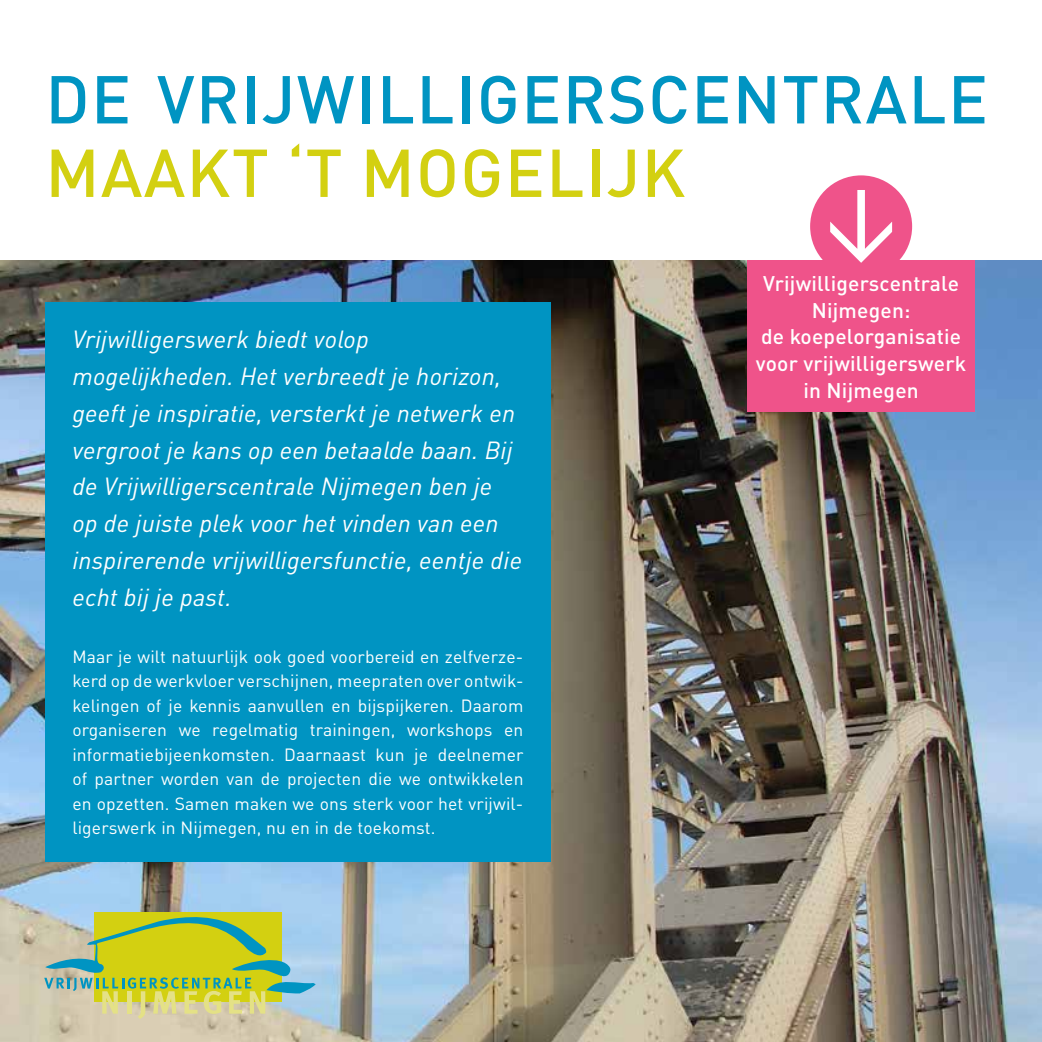
<style>
.page{position:relative;width:1042px;height:1042px;background:#fff}
.page>*{position:absolute;margin:0;border:0;box-sizing:border-box;transform-origin:0 0}
.t1{font:500 66.5px "DINOT";letter-spacing:.02em;color:#0094c2}
.t2{font:500 66.5px "DINOT";letter-spacing:.02em;color:#d3d011}
.t3{font:italic 24.5px/36.8px "DINOT";letter-spacing:.01em;color:#fff}
.t4{font:500 21px/26.8px "DINOT";color:#fff;text-align:center}
.t5{font:17.5px/24.5px "DINOT";letter-spacing:.01em;color:#fff;text-align:justify}
</style>
<div class="page">
<img style="left:0;top:260px;width:1042px;height:782px">
<div style="left:45px;top:302px;width:506px;height:559px;background:#0094c2"></div>
<div style="left:747px;top:261px;width:227px;height:151px;background:#ef538a"></div>
<div style="left:810px;top:175px;width:102px;height:102px;background:#ef538a;border-radius:50%"></div>
<svg style="left:830px;top:190px;width:62px;height:73px"></svg>
<svg style="left:44px;top:902px;width:272px;height:117px;background:#b2c675"></svg>
<h1 class="t1" style="left:45px;top:57px;width:944px">D e Vrijwilligerscentrale</h1>
<h1 class="t2" style="left:45px;top:130px;width:641px">maakt ‘t m ogelijk</h1>
<p class="t3" style="left:72px;top:321px;width:451px">Vrijwilligerswerk biedt volop mogelijkheden. Het verbreedt je horizon, geeft je inspiratie, versterkt je netwerk en vergroot je kans op een betaalde baan. Bij de Vrijwilligerscentrale Nijmegen ben je op de juiste plek voor het vinden van een inspirerende vrijwilligersfunctie, eentje die echt bij je past.</p>
<p class="t5" style="left:72px;top:644px;width:453px">Maar je wilt natuurlijk ook goed voorbereid en zelfverze&shy;kerd op de werkvloer verschijnen, meepraten over ontwik&shy;kelingen of je kennis aanvullen en bijspijkeren. Daarom organiseren we regelmatig trainingen, workshops en informatiebijeenkomsten. Daarnaast kun je deelnemer of partner worden van de projecten die we ontwikkelen en opzetten. Samen maken we ons sterk voor het vrijwil&shy;ligerswerk in Nijmegen, nu en in de toekomst.</p>
<p class="t4" style="left:756px;top:269px;width:212px">Vrijwilligerscentrale<br>N ijmegen:<br>de koepelorganisatie voor vrijwilligerswerk in N ijmegen</p>
</div>
